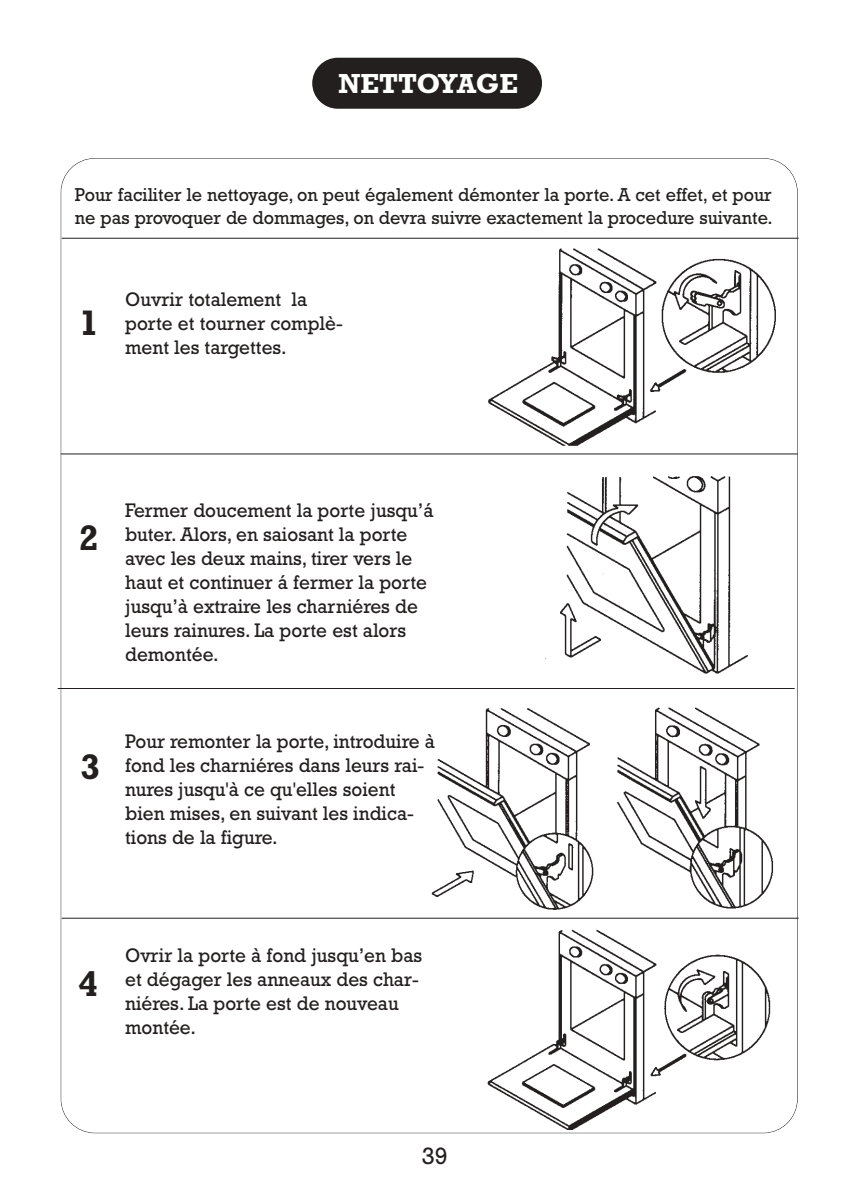
<style>
.page{position:relative;width:850px;height:1190px;background:#fff}
.page>*{position:absolute;margin:0;border:0;box-sizing:border-box;transform-origin:0 0}
.t1{font:700 36px "Rockwell";color:#231f1f}
.t2{font:700 28px "Rockwell";letter-spacing:-.01em;color:#fff}
.t3{font:24px "Rockwell";color:#231f1f}
.t4{font:20px/24px "Rockwell";color:#231f1f;scale:.95 1}
.t5{font:19px/22.8px "Rockwell";color:#231f1f;scale:.95 1}
</style>
<div class="page">
<hr style="left:62px;top:238px;width:737px;height:1px;background:#231f1f">
<hr style="left:61px;top:454px;width:737px;height:1px;background:#231f1f">
<hr style="left:58px;top:688px;width:737px;height:1px;background:#231f1f">
<hr style="left:62px;top:918px;width:737px;height:1px;background:#231f1f">
<div style="left:312px;top:58px;width:230px;height:51px;background:#231f1f;border-radius:26px"></div>
<img style="left:428px;top:248px;width:359px;height:881px">
<h2 class="t2" style="left:338px;top:74px;width:181px">NETTOYAGE</h2>
<p class="t5" style="left:75px;top:185px;width:736px">Pour faciliter le nettoyage, on peut également démonter la porte. A cet effet, et pour ne pas provoquer de dommages, on devra suivre exactement la procedure suivante.</p>
<h1 class="t1" style="left:79px;top:310px;width:21px">1</h1>
<p class="t4" style="left:125px;top:289px;width:231px">Ouvrir totalement la porte et tourner complè&shy;ment les targettes.</p>
<h1 class="t1" style="left:79px;top:526px;width:21px">2</h1>
<p class="t4" style="left:125px;top:500px;width:326px">Fermer doucement la porte jusqu’á buter. Alors, en saiosant la porte avec les deux mains, tirer vers le haut et continuer á fermer la porte jusqu’à extraire les charniéres de leurs rainures. La porte est alors demontée.</p>
<h1 class="t1" style="left:80px;top:754px;width:21px">3</h1>
<p class="t4" style="left:125px;top:732px;width:328px">Pour remonter la porte, introduire à fond les charniéres dans leurs rai&shy;nures jusqu'à ce qu'elles soient bien mises, en suivant les indica&shy;tions de la figure.</p>
<h1 class="t1" style="left:79px;top:971px;width:21px">4</h1>
<p class="t4" style="left:125px;top:946px;width:314px">Ovrir la porte à fond jusqu’en bas et dégager les anneaux des char&shy;niéres. La porte est de nouveau montée.</p>
<p class="t3" style="left:422px;top:1148px;width:28px">39</p>
</div>
